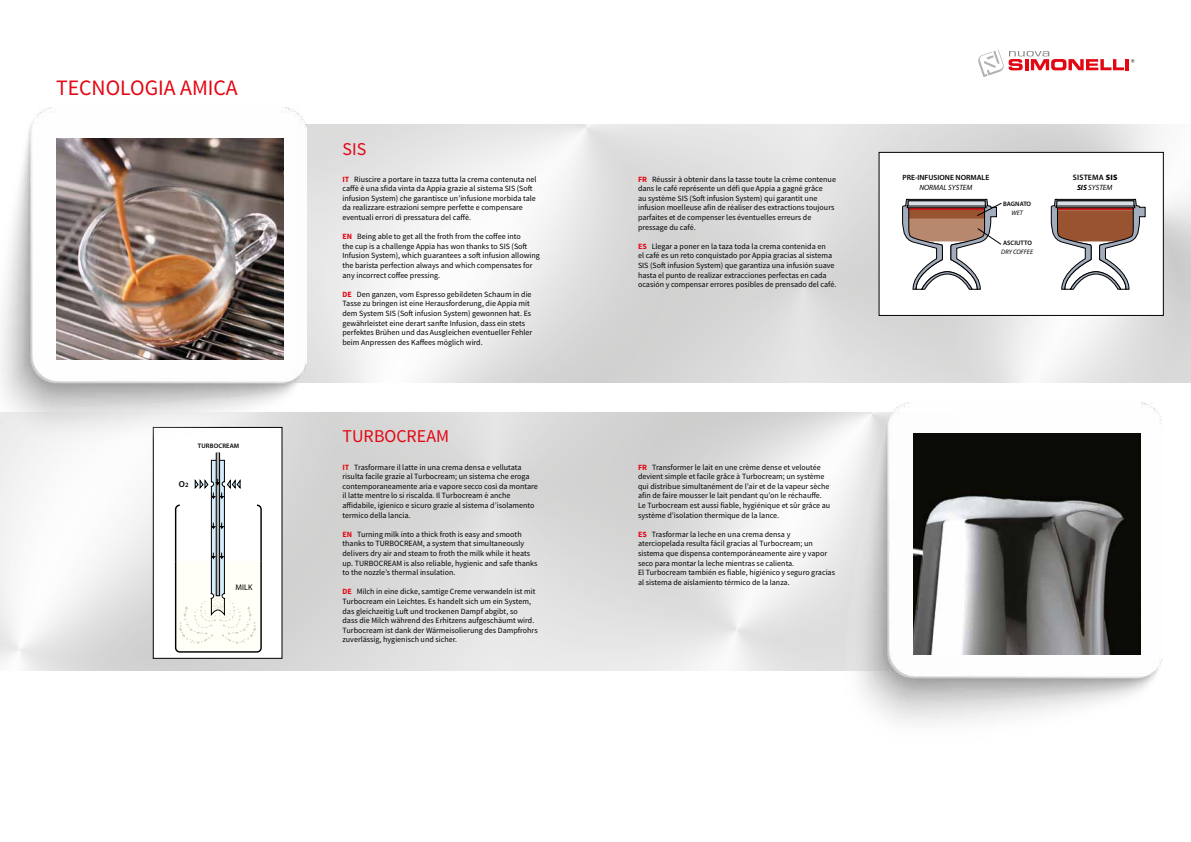
<style>
.page{position:relative;width:1191px;height:842px;background:#fff}
.page>*{position:absolute;margin:0;border:0;box-sizing:border-box;transform-origin:0 0}
.t1{font:22px "Source Sans Pro";color:#e30613}
.t2{font:18px "Source Sans Pro";color:#e30613}
.t3{font:600 8.7px "Myriad Pro";color:#000}
.t4{font:8.1px "Myriad Pro";color:#000}
.t5{font:8px/9.6px "Source Sans Pro";color:#000}
.t6{font:600 7.9px "Myriad Pro";letter-spacing:.02em;color:#000}
.t7{font:italic 7.6px "Myriad Pro";color:#000}
.t8{font:600 7.6px "Myriad Pro";color:#000}
.t9{font:600 6.5px "Myriad Pro";letter-spacing:.01em;color:#000}
.t10{font:italic 6.5px "Myriad Pro";color:#000}
.s1{font-size:6.5px}
.s2{font-weight:700;color:#e30613}
.s3{font-weight:900}
.s4{font-weight:700}
</style>
<div class="page">
<img style="left:0;top:412px;width:842px;height:258px">
<img style="left:306px;top:124px;width:885px;height:258px">
<div style="left:879px;top:152px;width:284px;height:163px;background:#fff"></div>
<svg style="left:1051px;top:199px;width:94px;height:90px"></svg>
<svg style="left:902px;top:199px;width:100px;height:90px"></svg>
<div style="left:879px;top:152px;width:284px;height:164px;border:1px solid #000"></div>
<svg style="left:1131px;top:59px;width:3px;height:4px"></svg>
<hr style="left:1125px;top:59px;width:4px;height:11px;background:#e30613">
<svg style="left:978px;top:50px;width:146px;height:27px"></svg>
<div style="left:153px;top:427px;width:129px;height:231px;background:#fff"></div>
<svg style="left:175px;top:452px;width:87px;height:201px"></svg>
<div style="left:153px;top:427px;width:129px;height:231px;border:1px solid #000"></div>
<img style="left:0;top:108px;width:306px;height:342px">
<img style="left:842px;top:403px;width:320px;height:320px">
<img style="left:57px;top:139px;width:227px;height:220px">
<img style="left:913px;top:434px;width:227px;height:220px">
<h1 class="t1" style="left:56px;top:74px;width:183px">TECNOLOGIA AMICA</h1>
<p class="t9" style="left:198px;top:442px;width:43px">TURBOCREAM</p>
<p class="t3" style="left:179px;top:479px;width:11px">O<span class="s1">2</span></p>
<p class="t4" style="left:235px;top:582px;width:19px">MILK</p>
<h2 class="t2" style="left:342px;top:138px;width:25px">SIS</h2>
<p class="t5" style="left:342px;top:174px;width:195px"><span class="s2">IT</span> Riuscire a portare in tazza tutta la crema contenuta nel caffè è una sfida vinta da Appia grazie al sistema SIS (Soft infusion System) che garantisce un’infusione morbida tale da realizzare estrazioni sempre perfette e compensare eventuali errori di pressatura del caffè.</p>
<p class="t5" style="left:342px;top:232px;width:199px"><span class="s2">EN</span> Being able to get all the froth from the coffee into<br>the cup is a challenge Appia has won thanks to SIS (Soft Infusion System), which guarantees a soft infusion allowing the barista perfection always and which compensates for any incorrect coffee pressing.</p>
<p class="t5" style="left:342px;top:289px;width:191px"><span class="s2">DE</span> Den ganzen, vom Espresso gebildeten Schaum in die Tasse zu bringen ist eine Herausforderung, die Appia mit dem System SIS (Soft infusion System) gewonnen hat. Es gewährleistet eine derart sanfte Infusion, dass ein stets perfektes Brühen und das Ausgleichen eventueller Fehler beim Anpressen des Kaffees möglich wird.</p>
<h2 class="t2" style="left:342px;top:425px;width:108px">TURBOCREAM</h2>
<p class="t5" style="left:342px;top:462px;width:197px"><span class="s2">IT</span> Trasformare il latte in una crema densa e vellutata risulta facile grazie al Turbocream; un sistema che eroga contemporaneamente aria e vapore secco così da montare il latte mentre lo si riscalda. Il Turbocream è anche affidabile, igienico e sicuro grazie al sistema d’isolamento termico della lancia.</p>
<p class="t5" style="left:638px;top:174px;width:199px"><span class="s2">FR</span> Réussir à obtenir dans la tasse toute la crème contenue dans le café représente un défi que Appia a gagné grâce<br>au système SIS (Soft infusion System) qui garantit une infusion moelleuse afin de réaliser des extractions toujours parfaites et de compenser les éventuelles erreurs de pressage du café.</p>
<p class="t5" style="left:638px;top:241px;width:200px"><span class="s2">ES</span> Llegar a poner en la taza toda la crema contenida en<br>el café es un reto conquistado por Appia gracias al sistema SIS (Soft infusion System) que garantiza una infusión suave hasta el punto de realizar extracciones perfectas en cada ocasión y compensar errores posibles de prensado del café.</p>
<p class="t5" style="left:638px;top:462px;width:194px"><span class="s2">FR</span> Transformer le lait en une crème dense et veloutée devient simple et facile grâce à Turbocream; un système qui distribue simultanément de l’air et de la vapeur sèche afin de faire mousser le lait pendant qu’on le réchauffe.<br>Le Turbocream est aussi fiable, hygiénique et sûr grâce au système d’isolation thermique de la lance.</p>
<p class="t5" style="left:342px;top:529px;width:196px"><span class="s2">EN</span> Turning milk into a thick froth is easy and smooth thanks to TURBOCREAM, a system that simultaneously delivers dry air and steam to froth the milk while it heats up. TURBOCREAM is also reliable, hygienic and safe thanks to the nozzle’s thermal insulation.</p>
<p class="t5" style="left:638px;top:529px;width:198px"><span class="s2">ES</span> Trasformar la leche en una crema densa y aterciopelada resulta fácil gracias al Turbocream; un sistema que dispensa contemporáneamente aire y vapor seco para montar la leche mientras se calienta.<br>El Turbocream también es fiable, higiénico y seguro gracias al sistema de aislamiento térmico de la lanza.</p>
<p class="t5" style="left:342px;top:587px;width:197px"><span class="s2">DE</span> Milch in eine dicke, samtige Creme verwandeln ist mit Turbocream ein Leichtes. Es handelt sich um ein System, das gleichzeitig Luft und trockenen Dampf abgibt, so<br>dass die Milch während des Erhitzens aufgeschäumt wird.<br>Turbocream ist dank der Wärmeisolierung des Dampfrohrs zuverlässig, hygienisch und sicher.</p>
<p class="t6" style="left:1073px;top:173px;width:46px">SISTEMA <span class="s3">SIS</span></p>
<p class="t8" style="left:902px;top:173px;width:88px">PRE-INFUSIONE NORMALE</p>
<p class="t7" style="left:919px;top:183px;width:55px">NORMAL SYSTEM</p>
<p class="t7" style="left:1077px;top:183px;width:37px"><span class="s4">SIS</span> SYSTEM</p>
<p class="t9" style="left:1003px;top:200px;width:30px">BAGNATO</p>
<p class="t10" style="left:1011px;top:209px;width:13px">WET</p>
<p class="t10" style="left:1001px;top:248px;width:33px">DRY COFFEE</p>
<p class="t9" style="left:1003px;top:239px;width:31px">ASCIUTTO</p>
</div>
